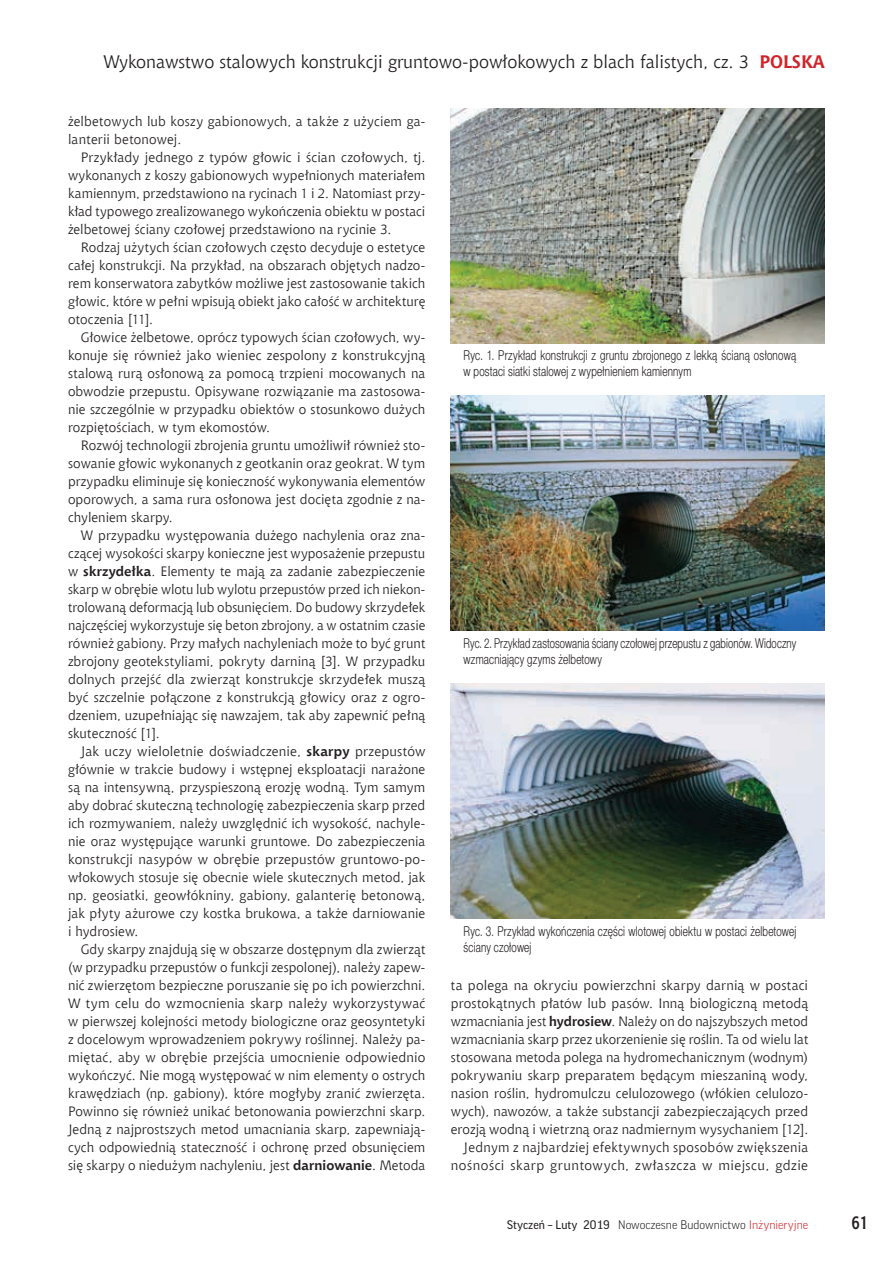
<style>
.page{position:relative;width:893px;height:1263px;background:#fff}
.page>*{position:absolute;margin:0;border:0;box-sizing:border-box;transform-origin:0 0}
.t1{font:18px "Chianti EU";color:#231f20}
.t2{font:700 18px "Aerton Cnd EFN";color:#231f20}
.t3{font:13.5px/18px "Chianti EU";letter-spacing:.01em;color:#231f20;text-align:justify}
.t4{font:13.5px/16.2px "Switzer Cnd EFN Light";letter-spacing:.015em;color:#231f20;scale:.91 1}
.t5{font:13.5px/16.2px "Switzer Cnd EFN Light";letter-spacing:.015em;color:#231f20;scale:.88 1}
.t6{font:13.5px/16.2px "Switzer Cnd EFN Light";letter-spacing:.015em;color:#231f20;scale:.9 1}
.t7{font:300 12px "Good Pro";color:#231f20}
.s1{font-weight:700;color:#d1232a}
.s2{font-weight:700}
.s3{font-weight:400}
.s4{color:#d1232a}
</style>
<div class="page">
<img style="left:451px;top:108px;width:374px;height:235px">
<img style="left:451px;top:395px;width:374px;height:235px">
<img style="left:451px;top:683px;width:374px;height:235px">
<h1 class="t1" style="left:103px;top:51px;width:723px">Wykonawstwo stalowych konstrukcji gruntowo-powłokowych z blach falistych, cz. 3 <span class="s1">POLSKA</span></h1>
<p class="t3" style="left:68px;top:112px;width:359px">żelbetowych lub koszy gabionowych, a także z użyciem ga&shy;lanterii betonowej.</p>
<p class="t3" style="left:68px;top:148px;width:359px;text-indent:13px">Przykłady jednego z typów głowic i ścian czołowych, tj. wykonanych z koszy gabionowych wypełnionych materiałem kamiennym, przedstawiono na rycinach 1 i 2. Natomiast przy&shy;kład typowego zrealizowanego wykończenia obiektu w postaci żelbetowej ściany czołowej przedstawiono na rycinie 3.</p>
<p class="t3" style="left:68px;top:238px;width:359px;text-indent:13px">Rodzaj użytych ścian czołowych często decyduje o estetyce całej konstrukcji. Na przykład, na obszarach objętych nadzo&shy;rem konserwatora zabytków możliwe jest zastosowanie takich głowic, które w pełni wpisują obiekt jako całość w architekturę otoczenia [11].</p>
<p class="t3" style="left:68px;top:328px;width:359px;text-indent:13px">Głowice żelbetowe, oprócz typowych ścian czołowych, wy&shy;konuje się również jako wieniec zespolony z konstrukcyjną stalową rurą osłonową za pomocą trzpieni mocowanych na obwodzie przepustu. Opisywane rozwiązanie ma zastosowa&shy;nie szczególnie w przypadku obiektów o stosunkowo dużych rozpiętościach, w tym ekomostów.</p>
<p class="t3" style="left:68px;top:436px;width:359px;text-indent:13px">Rozwój technologii zbrojenia gruntu umożliwił również sto&shy;sowanie głowic wykonanych z geotkanin oraz geokrat. W tym przypadku eliminuje się konieczność wykonywania elementów oporowych, a sama rura osłonowa jest docięta zgodnie z na&shy;chyleniem skarpy.</p>
<p class="t3" style="left:68px;top:526px;width:359px;text-indent:13px">W przypadku występowania dużego nachylenia oraz zna&shy;czącej wysokości skarpy konieczne jest wyposażenie przepustu w <span class="s2">skrzydełka</span>. Elementy te mają za zadanie zabezpieczenie skarp w obrębie wlotu lub wylotu przepustów przed ich niekon&shy;trolowaną deformacją lub obsunięciem. Do budowy skrzydełek najczęściej wykorzystuje się beton zbrojony, a w ostatnim czasie również gabiony. Przy małych nachyleniach może to być grunt zbrojony geotekstyliami, pokryty darniną [3]. W przypadku dolnych przejść dla zwierząt konstrukcje skrzydełek muszą być szczelnie połączone z konstrukcją głowicy oraz z ogro&shy;dzeniem, uzupełniając się nawzajem, tak aby zapewnić pełną skuteczność [1].</p>
<p class="t3" style="left:68px;top:742px;width:359px;text-indent:13px">Jak uczy wieloletnie doświadczenie, <span class="s2">skarpy</span> przepustów głównie w trakcie budowy i wstępnej eksploatacji narażone są na intensywną, przyspieszoną erozję wodną. Tym samym aby dobrać skuteczną technologię zabezpieczenia skarp przed ich rozmywaniem, należy uwzględnić ich wysokość, nachyle&shy;nie oraz występujące warunki gruntowe. Do zabezpieczenia konstrukcji nasypów w obrębie przepustów gruntowo-po&shy;włokowych stosuje się obecnie wiele skutecznych metod, jak np. geosiatki, geowłókniny, gabiony, galanterię betonową, jak płyty ażurowe czy kostka brukowa, a także darniowanie i hydrosiew.</p>
<p class="t3" style="left:68px;top:940px;width:359px;text-indent:13px">Gdy skarpy znajdują się w obszarze dostępnym dla zwierząt (w przypadku przepustów o funkcji zespolonej), należy zapew&shy;nić zwierzętom bezpieczne poruszanie się po ich powierzchni.<br>W tym celu do wzmocnienia skarp należy wykorzystywać w pierwszej kolejności metody biologiczne oraz geosyntetyki z docelowym wprowadzeniem pokrywy roślinnej. Należy pa&shy;miętać, aby w obrębie przejścia umocnienie odpowiednio wykończyć. Nie mogą występować w nim elementy o ostrych krawędziach (np. gabiony), które mogłyby zranić zwierzęta.<br>Powinno się również unikać betonowania powierzchni skarp.<br>Jedną z najprostszych metod umacniania skarp, zapewniają&shy;cych odpowiednią stateczność i ochronę przed obsunięciem się skarpy o niedużym nachyleniu, jest <span class="s2">darniowanie</span>. Metoda</p>
<p class="t4" style="left:463px;top:347px;width:367px">Ryc. 1. Przykład konstrukcji z gruntu zbrojonego z lekką ścianą osłonową w postaci siatki stalowej z wypełnieniem kamiennym</p>
<p class="t5" style="left:463px;top:635px;width:380px">Ryc. 2. Przykład zastosowania ściany czołowej przepustu z gabionów. Widoczny wzmacniający gzyms żelbetowy</p>
<p class="t6" style="left:463px;top:923px;width:371px">Ryc. 3. Przykład wykończenia części wlotowej obiektu w postaci żelbetowej ściany czołowej</p>
<p class="t3" style="left:451px;top:976px;width:359px;text-align:right">ta polega na okryciu powierzchni skarpy darnią w postaci prostokątnych płatów lub pasów. Inną biologiczną metodą wzmacniania jest <span class="s2">hydrosiew</span>. Należy on do najszybszych metod wzmacniania skarp przez ukorzenienie się roślin. Ta od wielu lat stosowana metoda polega na hydromechanicznym (wodnym) pokrywaniu skarp preparatem będącym mieszaniną wody, nasion roślin, hydromulczu celulozowego (włókien celulozo&shy;wych), nawozów, a także substancji zabezpieczających przed erozją wodną i wietrzną oraz nadmiernym wysychaniem [12].<br>Jednym z najbardziej efektywnych sposobów zwiększenia nośności skarp gruntowych, zwłaszcza w miejscu, gdzie</p>
<p class="t7" style="left:507px;top:1218px;width:302px"><span class="s3">Styczeń – Luty 2019</span> Nowoczesne Budownictwo <span class="s4">Inżynieryjne</span></p>
<h1 class="t2" style="left:851px;top:1212px;width:18px">61</h1>
</div>
